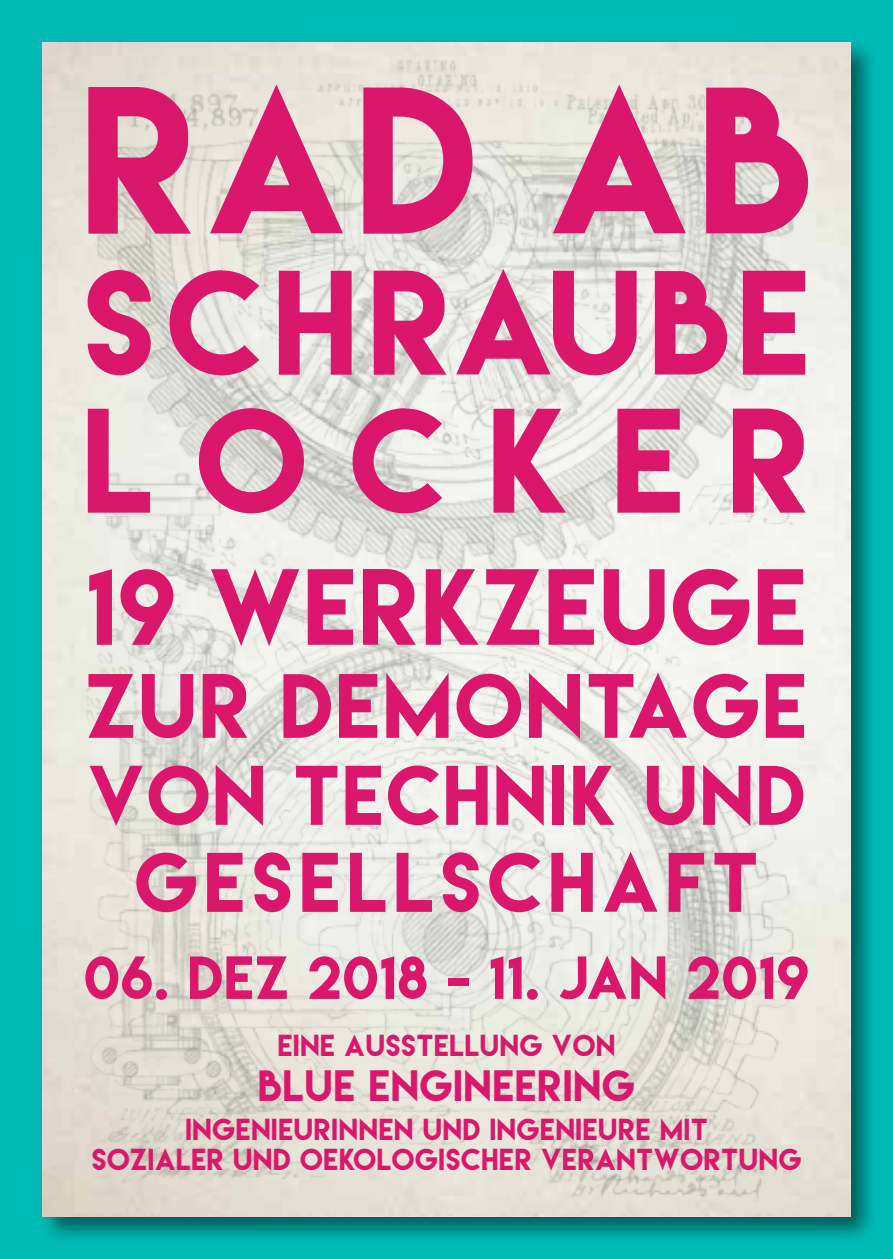
<style>
.page{position:relative;width:893px;height:1259px;background:#00bab6}
.page>*{position:absolute;margin:0;border:0;box-sizing:border-box;transform-origin:0 0}
.t1{font:186px "Lemon Milk";color:#db176b}
.t2{font:132px/138px "Lemon Milk";letter-spacing:.09em;color:#db176b}
.t3{font:96px "Lemon Milk";letter-spacing:.03em;color:#db176b}
.t4{font:81px "Lemon Milk";letter-spacing:.04em;color:#db176b}
.t5{font:75px/87px "Lemon Milk";letter-spacing:.09em;color:#db176b;text-align:center}
.t6{font:54px "Lemon Milk";letter-spacing:.03em;color:#db176b}
.t7{font:39px "Lemon Milk";letter-spacing:.03em;color:#db176b}
.t8{font:27px/30px "Lemon Milk";letter-spacing:.03em;color:#db176b;text-align:center}
</style>
<div class="page">
<div style="left:38px;top:38px;width:841px;height:1207px;background:#000;opacity:.5"></div>
<img style="left:38px;top:38px;width:798px;height:1207px">
<img style="left:38px;top:51px;width:798px;height:1159px">
<h1 class="t1" style="left:81px;top:32px;width:732px">RAD AB</h1>
<h2 class="t2" style="left:83px;top:251px;width:729px">SCHRAUBE<br>LOCKER</h2>
<h3 class="t3" style="left:86px;top:541px;width:721px">19 WERKZEUGE</h3>
<h3 class="t4" style="left:86px;top:650px;width:722px">ZUR DEMONTAGE</h3>
<h3 class="t5" style="left:88px;top:750px;width:718px">VON TECHNIK UND<br>GESELLSCHAFT</h3>
<h3 class="t6" style="left:84px;top:940px;width:726px">06. DEZ 2018 - 11. JAN 2019</h3>
<p class="t8" style="left:278px;top:1029px;width:339px">EINE AUSSTELLUNG VON</p>
<h3 class="t7" style="left:258px;top:1058px;width:378px">BLUE ENGINEERING</h3>
<p class="t8" style="left:92px;top:1113px;width:711px">INGENIEURINNEN UND INGENIEURE MIT<br>SOZIALER UND OEKOLOGISCHER VERANTWORTUNG</p>
</div>
